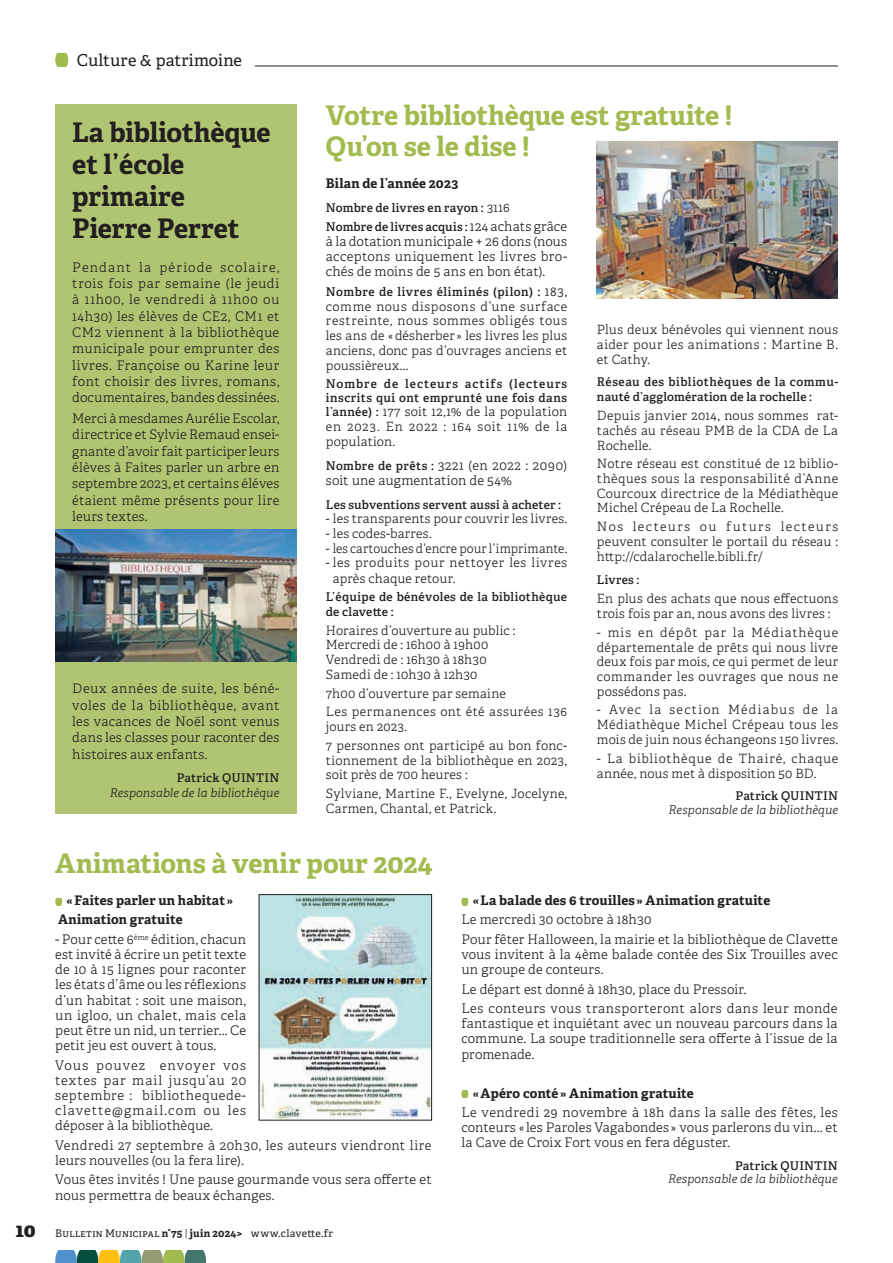
<style>
.page{position:relative;width:893px;height:1263px;background:#fff}
.page>*{position:absolute;margin:0;border:0;box-sizing:border-box;transform-origin:0 0}
.t1{font:700 27px/31px "Adelle";letter-spacing:-.005em;color:#a1bb4f}
.t2{font:700 27px/32.2px "Adelle";letter-spacing:-.005em;color:#231f20}
.t3{font:16.5px "Adelle";letter-spacing:.01em;color:#231f20}
.t4{font:300 13.2px/15.1px "Adelle";letter-spacing:.02em;color:#231f20;text-align:justify}
.t5{font:700 13.2px/19.5px "Adelle";letter-spacing:.01em;color:#231f20}
.t6{font:300 12.75px/14.7px "Adelle";letter-spacing:.02em;color:#231f20;text-align:justify}
.t7{font:300 12.75px/15.1px "Adelle";letter-spacing:.045em;color:#231f20}
.t8{font:300 12.75px "Adelle";letter-spacing:.02em;color:#231f20;scale:.96 1}
.t9{font:600 12px/15.1px "Adelle";letter-spacing:.025em;color:#231f20}
.t10{font:600 12px/13.8px "Adelle";letter-spacing:.05em;color:#231f20}
.t11{font:italic 300 12px "Adelle";letter-spacing:.005em;color:#231f20}
.t12{font:10.5px "Adelle";letter-spacing:.035em;color:#231f20}
.s1{font-weight:300;font-size:12.75px}
.s2{font-weight:300;font-size:13.2px}
.s3{font-weight:600;font-size:12px}
.s4{font-weight:800;font-size:19.5px}
.s5{font-weight:700}
.s6{font-weight:300}
</style>
<div class="page">
<svg style="left:55px;top:1250px;width:151px;height:13px;background:#7d9c77"></svg>
<hr style="left:55px;top:66px;width:783px;height:1px;background:#231f20">
<svg style="left:55px;top:898px;width:7px;height:7px"></svg>
<svg style="left:461px;top:898px;width:7px;height:7px"></svg>
<svg style="left:461px;top:1090px;width:7px;height:7px"></svg>
<div style="left:55px;top:54px;width:200px;height:16px;background:#fff"></div>
<svg style="left:55px;top:53px;width:13px;height:13px"></svg>
<div style="left:55px;top:104px;width:241px;height:710px;background:#b0c571"></div>
<img style="left:261px;top:896px;width:169px;height:222px">
<div style="left:259px;top:894px;width:173px;height:226px;border:1px solid #231f20"></div>
<img style="left:596px;top:141px;width:242px;height:157px">
<img style="left:55px;top:530px;width:241px;height:132px">
<p class="t3" style="left:77px;top:50px;width:167px">Culture &amp; patrimoine</p>
<h1 class="t2" style="left:72px;top:116px;width:200px">La bibliothèque et l’école primaire<br>Pierre Perret</h1>
<p class="t4" style="left:72px;top:259px;width:209px;line-height:16.4px">Pendant la période scolaire, trois fois par semaine (le jeudi à 11h00, le vendredi à 11h00 ou 14h30) les élèves de CE2, CM1 et CM2 viennent à la bibliothèque municipale pour emprunter des livres. Françoise ou Karine leur font choisir des livres, romans, documentaires, bandes dessinées.</p>
<p class="t4" style="left:72px;top:410px;width:209px;line-height:16.4px">Merci à mesdames Aurélie Escolar, directrice et Sylvie Remaud ensei&shy;gnante d’avoir fait participer leurs élèves à Faites parler un arbre en septembre 2023, et certains éléves étaient même présents pour lire leurs textes.</p>
<p class="t4" style="left:72px;top:681px;width:209px;line-height:16.4px">Deux années de suite, les béné&shy;voles de la bibliothèque, avant les vacances de Noël sont venus dans les classes pour raconter des histoires aux enfants.</p>
<p class="t9" style="left:177px;top:770px;width:104px">Patrick QUINTIN</p>
<p class="t11" style="left:110px;top:785px;width:171px">Responsable de la bibliothèque</p>
<h1 class="t1" style="left:326px;top:100px;width:408px">Votre bibliothèque est gratuite !<br>Qu’on se le dise !</h1>
<p class="t5" style="left:326px;top:173px;width:134px">Bilan de l’année 2023</p>
<p class="t9" style="left:326px;top:198px;width:243px;line-height:19.5px">Nombre de livres en rayon : <span class="s1">3116<br></span>Nombre de livres acquis : <span class="s2">124 achats grâce</span></p>
<p class="t4" style="left:326px;top:234px;width:243px">à la dotation municipale + 26 dons (nous acceptons uniquement les livres bro&shy;chés de moins de 5 ans en bon état).</p>
<p class="t10" style="left:326px;top:285px;width:243px">Nombre de livres éliminés (pilon) : <span class="s2">183,</span></p>
<p class="t6" style="left:326px;top:299px;width:243px">comme nous disposons d’une surface restreinte, nous sommes obligés tous les ans de «désherber » les livres les plus anciens, donc pas d’ouvrages anciens et poussièreux...</p>
<p class="t10" style="left:326px;top:377px;width:243px">Nombre de lecteurs actifs (lecteurs inscrits qui ont emprunté une fois dans</p>
<p class="t6" style="left:326px;top:405px;width:243px"><span class="s3">l’année) :</span> 177 soit 12,1% de la population en 2023. En 2022 : 164 soit 11% de la population.</p>
<p class="t4" style="left:326px;top:458px;width:243px"><span class="s3">Nombre de prêts :</span> 3221 (en 2022 : 2090) soit une augmentation de 54%</p>
<p class="t9" style="left:326px;top:497px;width:237px">Les subventions servent aussi à acheter :</p>
<p class="t6" style="left:326px;top:512px;width:243px">- les transparents pour couvrir les livres.</p>
<p class="t6" style="left:326px;top:526px;width:107px">- les codes-barres.</p>
<p class="t8" style="left:326px;top:540px;width:253px">- les cartouches d’encre pour l’imprimante.</p>
<p class="t6" style="left:333px;top:555px;width:236px;line-height:15.1px;text-indent:-7px">- les produits pour nettoyer les livres après chaque retour.</p>
<p class="t9" style="left:326px;top:589px;width:243px">L’équipe de bénévoles de la bibliothèque de clavette :</p>
<p class="t6" style="left:326px;top:623px;width:191px;text-align:left">Horaires d’ouverture au public :<br>Mercredi de : 16h00 à 19h00<br>Vendredi de : 16h30 à 18h30<br>Samedi de : 10h30 à 12h30</p>
<p class="t6" style="left:326px;top:684px;width:243px;line-height:18.9px">7h00 d’ouverture par semaine<br>Les permanences ont été assurées 136</p>
<p class="t6" style="left:326px;top:717px;width:243px;line-height:18.9px">jours en 2023.<br>7 personnes ont participé au bon fonc-</p>
<p class="t6" style="left:326px;top:753px;width:243px">tionnement de la bibliothèque en 2023, soit près de 700 heures :</p>
<p class="t6" style="left:326px;top:787px;width:243px">Sylviane, Martine F., Evelyne, Jocelyne,<br>Carmen, Chantal, et Patrick.</p>
<p class="t6" style="left:597px;top:322px;width:243px">Plus deux bénévoles qui viennent nous aider pour les animations : Martine B. et Cathy.</p>
<p class="t9" style="left:597px;top:374px;width:243px">Réseau des bibliothèques de la commu&shy;nauté d’agglomération de la rochelle :</p>
<p class="t6" style="left:597px;top:409px;width:243px">Depuis janvier 2014, nous sommes rat&shy;tachés au réseau PMB de la CDA de La Rochelle.</p>
<p class="t6" style="left:597px;top:457px;width:243px">Notre réseau est constitué de 12 biblio&shy;thèques sous la responsabilité d’Anne Courcoux directrice de la Médiathèque Michel Crépeau de La Rochelle.</p>
<p class="t6" style="left:597px;top:520px;width:243px">Nos lecteurs ou futurs lecteurs peuvent consulter le portail du réseau : http://cdalarochelle.bibli.fr/</p>
<p class="t9" style="left:597px;top:573px;width:44px">Livres :</p>
<p class="t6" style="left:597px;top:592px;width:243px">En plus des achats que nous effectuons trois fois par an, nous avons des livres :</p>
<p class="t6" style="left:597px;top:625px;width:243px">- mis en dépôt par la Médiathèque départementale de prêts qui nous livre deux fois par mois, ce qui permet de leur commander les ouvrages que nous ne possédons pas.</p>
<p class="t6" style="left:597px;top:703px;width:243px">- Avec la section Médiabus de la Médiathèque Michel Crépeau tous les mois de juin nous échangeons 150 livres.</p>
<p class="t7" style="left:597px;top:751px;width:243px">- La bibliothèque de Thairé, chaque année, nous met à disposition 50 BD.</p>
<p class="t9" style="left:735px;top:788px;width:104px">Patrick QUINTIN</p>
<p class="t11" style="left:668px;top:802px;width:171px">Responsable de la bibliothèque</p>
<h1 class="t1" style="left:55px;top:848px;width:379px">Animations à venir pour 2024</h1>
<p class="t5" style="left:58px;top:891px;width:177px;text-indent:9px">«Faites parler un habitat »<br>Animation gratuite</p>
<p class="t4" style="left:55px;top:932px;width:192px">- Pour cette 6<sup>ème</sup> édition, chacun est invité à écrire un petit texte de 10 à 15 lignes pour raconter les états d’âme ou les réflexions d’un habitat : soit une maison, un igloo, un chalet, mais cela peut être un nid, un terrier... Ce petit jeu est ouvert à tous.</p>
<p class="t4" style="left:55px;top:1057px;width:192px">Vous pouvez envoyer vos textes par mail jusqu’au 20 septembre : bibliothequede&shy;clavette@gmail.com ou les déposer à la bibliothèque.</p>
<p class="t4" style="left:55px;top:1138px;width:378px">Vendredi 27 septembre à 20h30, les auteurs viendront lire leurs nouvelles (ou la fera lire).</p>
<p class="t4" style="left:55px;top:1172px;width:378px">Vous êtes invités ! Une pause gourmande vous sera offerte et nous permettra de beaux échanges.</p>
<p class="t12" style="left:15px;top:1227px;width:319px"><span class="s4">10</span> Bulletin Municipal <span class="s5">n°75</span> <span class="s6">|</span> <span class="s5">juin 2024&gt;</span> www.clavette.fr</p>
<p class="t5" style="left:473px;top:891px;width:299px">«La balade des 6 trouilles » Animation gratuite</p>
<p class="t4" style="left:461px;top:910px;width:378px;line-height:19.5px">Le mercredi 30 octobre à 18h30<br>Pour fêter Halloween, la mairie et la bibliothèque de Clavette</p>
<p class="t4" style="left:461px;top:947px;width:378px">vous invitent à la 4ème balade contée des Six Trouilles avec un groupe de conteurs.</p>
<p class="t4" style="left:461px;top:979px;width:378px;line-height:19.5px">Le départ est donné à 18h30, place du Pressoir.<br>Les conteurs vous transporteront alors dans leur monde</p>
<p class="t4" style="left:461px;top:1016px;width:378px">fantastique et inquiétant avec un nouveau parcours dans la commune. La soupe traditionnelle sera offerte à l’issue de la promenade.</p>
<p class="t5" style="left:473px;top:1083px;width:223px">«Apéro conté » Animation gratuite</p>
<p class="t4" style="left:461px;top:1105px;width:378px">Le vendredi 29 novembre à 18h dans la salle des fêtes, les conteurs « les Paroles Vagabondes » vous parlerons du vin... et la Cave de Croix Fort vous en fera déguster.</p>
<p class="t9" style="left:735px;top:1158px;width:104px">Patrick QUINTIN</p>
<p class="t11" style="left:668px;top:1172px;width:171px">Responsable de la bibliothèque</p>
</div>
